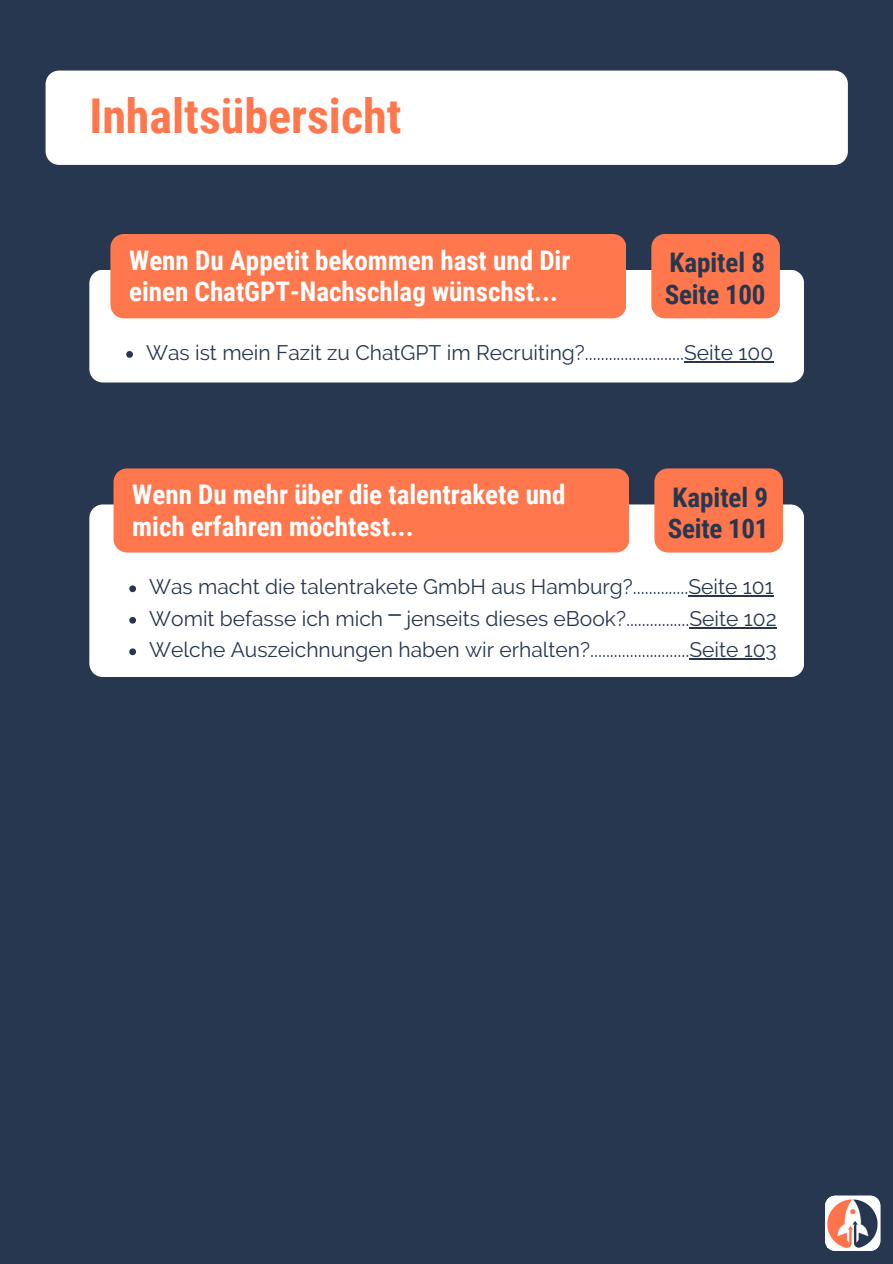
<style>
.page{position:relative;width:893px;height:1264px;background:#fff}
.page>*{position:absolute;margin:0;border:0;box-sizing:border-box;transform-origin:0 0}
.t1{font:700 48px "Roboto Condensed";color:#ff774d}
.t2{font:700 27px/31.5px "Roboto Condensed";color:#fff}
.t3{font:700 27px "Roboto Condensed";letter-spacing:-.005em;color:#26374f}
.t4{font:21px "Raleway";color:#26374f}
.s1{font-family:"Free Mono"}
</style>
<div class="page">
<div style="left:0;top:0;width:892px;height:1263px;background:#26374f"></div>
<div style="left:46px;top:71px;width:801px;height:94px;background:#fff"></div>
<svg style="left:825px;top:1196px;width:55px;height:54px"></svg>
<div style="left:825px;top:1195px;width:55px;height:55px;background:#fff;border-radius:10px"></div>
<img style="left:827px;top:1199px;width:50px;height:48px">
<div style="left:89px;top:504px;width:715px;height:173px;background:#fff"></div>
<svg style="left:129px;top:585px;width:7px;height:7px"></svg>
<hr style="left:688px;top:595px;width:85px;height:1px;background:#26374f">
<svg style="left:129px;top:617px;width:7px;height:6px"></svg>
<hr style="left:689px;top:627px;width:87px;height:1px;background:#26374f">
<svg style="left:129px;top:648px;width:7px;height:7px"></svg>
<hr style="left:689px;top:658px;width:87px;height:1px;background:#26374f">
<div style="left:113px;top:468px;width:516px;height:84px;background:#ff774d"></div>
<div style="left:654px;top:468px;width:129px;height:84px;background:#ff774d"></div>
<div style="left:89px;top:270px;width:715px;height:112px;background:#fff"></div>
<svg style="left:126px;top:351px;width:7px;height:7px"></svg>
<hr style="left:684px;top:361px;width:89px;height:1px;background:#26374f">
<div style="left:110px;top:234px;width:516px;height:84px;background:#ff774d"></div>
<div style="left:651px;top:234px;width:128px;height:84px;background:#ff774d"></div>
<p class="t1" style="left:89px;top:88px;width:313px">Inhaltsübersicht</p>
<p class="t2" style="left:129px;top:245px;width:442px">Wenn Du Appetit bekommen hast und Dir einen ChatGPT-Nachschlag wünschst...</p>
<p class="t3" style="left:669px;top:247px;width:97px">Kapitel 8</p>
<p class="t3" style="left:664px;top:279px;width:102px">Seite 100</p>
<p class="t4" style="left:146px;top:340px;width:628px">Was ist mein Fazit zu ChatGPT im Recruiting?.........................Seite 100</p>
<p class="t2" style="left:132px;top:479px;width:435px">Wenn Du mehr über die talentrakete und mich erfahren möchtest...</p>
<p class="t3" style="left:672px;top:481px;width:97px">Kapitel 9</p>
<p class="t3" style="left:668px;top:513px;width:102px">Seite 101</p>
<p class="t4" style="left:149px;top:574px;width:626px">Was macht die talentrakete GmbH aus Hamburg?..............Seite 101</p>
<p class="t4" style="left:149px;top:606px;width:629px">Womit befasse ich mich <span class="s1">⎻</span> jenseits dieses eBook?................Seite 102</p>
<p class="t4" style="left:149px;top:637px;width:629px">Welche Auszeichnungen haben wir erhalten?.........................Seite 103</p>
</div>
